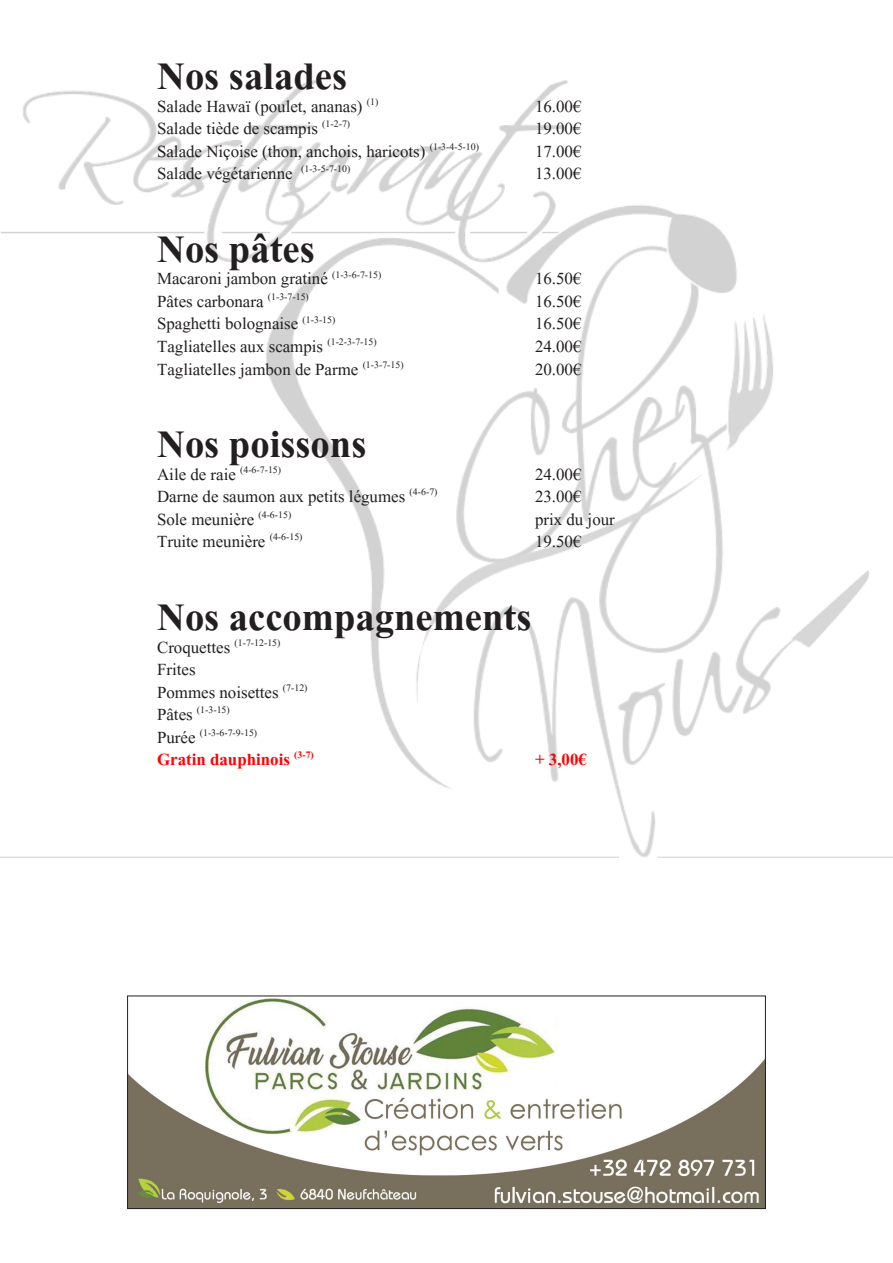
<style>
.page{position:relative;width:893px;height:1263px;background:#fff}
.page>*{position:absolute;margin:0;border:0;box-sizing:border-box;transform-origin:0 0}
.t1{font:700 48px "Aparajita";color:#231f20}
.t2{font:21px "Aparajita";color:#231f20}
.t3{font:700 21px "Aparajita";color:#f00}
.t4{font:12.3px "Aparajita";color:#231f20}
.s1{font-size:21px}
</style>
<div class="page">
<img style="left:0;top:80px;width:893px;height:778px">
<img style="left:129px;top:998px;width:635px;height:209px">
<div style="left:127px;top:996px;width:639px;height:213px;border:1px solid #231f20"></div>
<p class="t1" style="left:157px;top:54px;width:191px">Nos salades</p>
<p class="t2" style="left:157px;top:96px;width:223px">Salade Hawaï (poulet, ananas) <sup>(1)</sup></p>
<p class="t2" style="left:535px;top:96px;width:48px">16.00€</p>
<p class="t2" style="left:157px;top:118px;width:195px">Salade tiède de scampis <sup>(1-2-7)</sup></p>
<p class="t2" style="left:535px;top:118px;width:48px">19.00€</p>
<p class="t2" style="left:157px;top:141px;width:323px">Salade Niçoise (thon, anchois, haricots) <sup>(1-3-4-5-10)</sup></p>
<p class="t2" style="left:535px;top:141px;width:48px">17.00€</p>
<p class="t2" style="left:157px;top:163px;width:195px">Salade végétarienne <sup>(1-3-5-7-10)</sup></p>
<p class="t2" style="left:535px;top:163px;width:48px">13.00€</p>
<p class="t1" style="left:157px;top:227px;width:159px">Nos pâtes</p>
<p class="t2" style="left:157px;top:269px;width:226px">Macaroni jambon gratiné <sup>(1-3-6-7-15)</sup></p>
<p class="t2" style="left:535px;top:269px;width:48px">16.50€</p>
<p class="t2" style="left:157px;top:291px;width:153px">Pâtes carbonara <sup>(1-3-7-15)</sup></p>
<p class="t2" style="left:535px;top:291px;width:48px">16.50€</p>
<p class="t2" style="left:157px;top:314px;width:180px">Spaghetti bolognaise <sup>(1-3-15)</sup></p>
<p class="t2" style="left:535px;top:314px;width:48px">16.50€</p>
<p class="t2" style="left:157px;top:336px;width:221px">Tagliatelles aux scampis <sup>(1-2-3-7-15)</sup></p>
<p class="t2" style="left:535px;top:336px;width:48px">24.00€</p>
<p class="t2" style="left:157px;top:359px;width:248px">Tagliatelles jambon de Parme <sup>(1-3-7-15)</sup></p>
<p class="t2" style="left:535px;top:359px;width:48px">20.00€</p>
<p class="t1" style="left:157px;top:422px;width:211px">Nos poissons</p>
<p class="t2" style="left:157px;top:464px;width:126px">Aile de raie <sup>(4-6-7-15)</sup></p>
<p class="t2" style="left:535px;top:464px;width:48px">24.00€</p>
<p class="t2" style="left:157px;top:486px;width:282px">Darne de saumon aux petits légumes <sup>(4-6-7)</sup></p>
<p class="t2" style="left:535px;top:486px;width:48px">23.00€</p>
<p class="t2" style="left:157px;top:509px;width:136px">Sole meunière <sup>(4-6-15)</sup></p>
<p class="t2" style="left:535px;top:509px;width:81px">prix du jour</p>
<p class="t2" style="left:157px;top:531px;width:147px">Truite meunière <sup>(4-6-15)</sup></p>
<p class="t2" style="left:535px;top:531px;width:48px">19.50€</p>
<p class="t1" style="left:157px;top:595px;width:376px">Nos accompagnements</p>
<p class="t4" style="left:157px;top:636px;width:125px"><span class="s1">Croquettes</span> (1-7-12-15)</p>
<p class="t2" style="left:157px;top:659px;width:40px">Frites</p>
<p class="t2" style="left:157px;top:682px;width:152px">Pommes noisettes <sup>(7-12)</sup></p>
<p class="t4" style="left:157px;top:704px;width:74px"><span class="s1">Pâtes</span> (1-3-15)</p>
<p class="t4" style="left:157px;top:726px;width:102px"><span class="s1">Purée</span> (1-3-6-7-9-15)</p>
<p class="t3" style="left:157px;top:750px;width:158px">Gratin dauphinois <sup>(3-7)</sup></p>
<p class="t3" style="left:535px;top:750px;width:53px">+ 3,00€</p>
</div>
